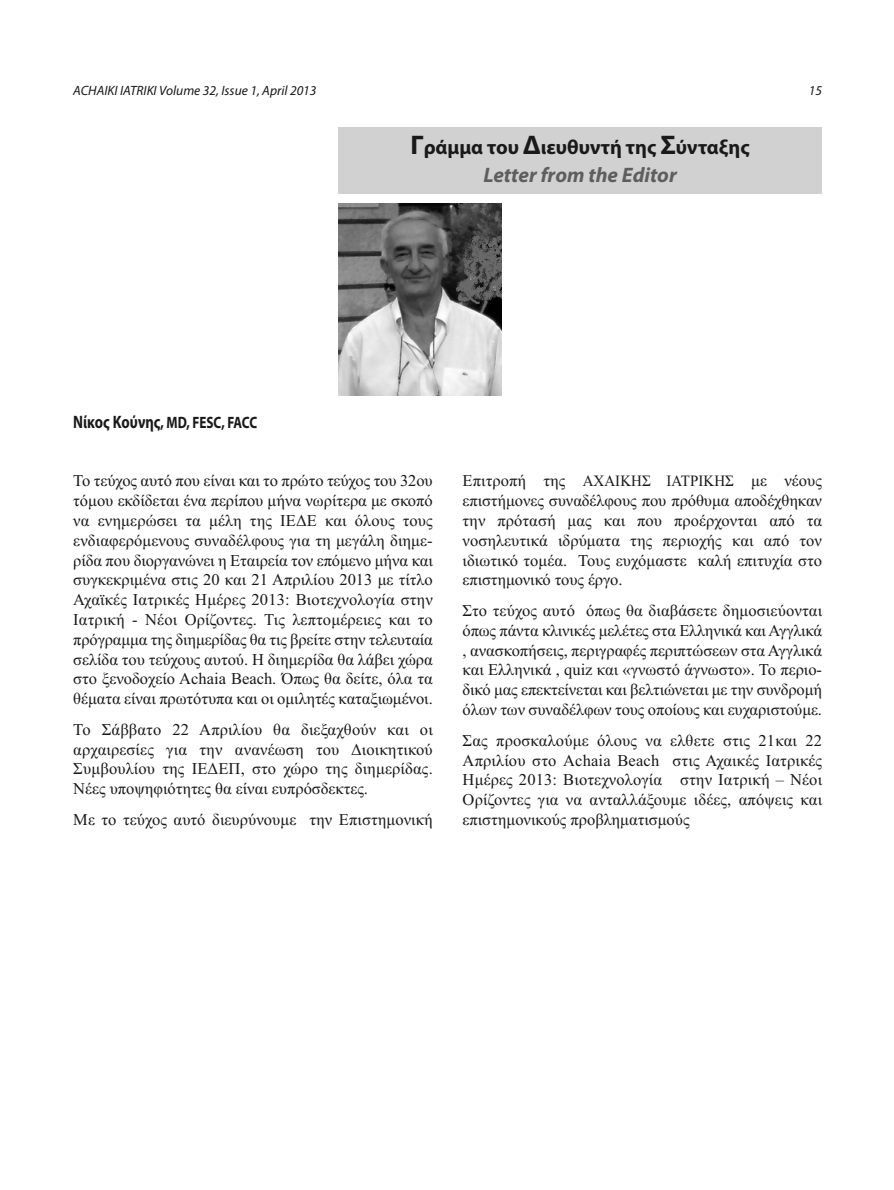
<style>
.page{position:relative;width:894px;height:1190px;background:#fff}
.page>*{position:absolute;margin:0;border:0;box-sizing:border-box;transform-origin:0 0}
.t1{font:italic 700 21px "Myriad Pro";color:#5e5e5e}
.t2{font:700 20.25px "Myriad Pro";color:#191919}
.t3{font:16.5px/19.8px "Times New Roman";color:#191919;text-align:justify}
.t4{font:700 16.5px "Myriad Pro";color:#191919;scale:.8 1}
.t5{font:italic 13.5px "Myriad Pro";color:#191919}
.s1{font-size:18px}
.s2{font-size:27px}
.s3{font-size:15.75px}
</style>
<div class="page">
<div style="left:338px;top:127px;width:484px;height:67px;background:#d1d1d1"></div>
<img style="left:338px;top:204px;width:163px;height:191px">
<p class="t5" style="left:73px;top:82px;width:245px">ACHAIKI IATRIKI Volume 32, Issue 1, Αpril 2013</p>
<p class="t5" style="left:808px;top:82px;width:15px">15</p>
<p class="t4" style="left:73px;top:417px;width:231px"><span class="s1">Νίκος Κούνης</span>, MD, FESC, FACC</p>
<p class="t2" style="left:410px;top:140px;width:340px"><span class="s2">Γ</span>ράμμα του <span class="s2">Δ</span>ιευθυντή της <span class="s2">Σ</span>ύνταξης</p>
<p class="t1" style="left:483px;top:167px;width:195px">Letter from the Editor</p>
<p class="t3" style="left:73px;top:472px;width:361px">To τεύχος αυτό που είναι και το πρώτο τεύχος του 32ου τόμου εκδίδεται ένα περίπου μήνα νωρίτερα με σκοπό να ενημερώσει τα μέλη της ΙΕΔΕ και όλους τους ενδιαφερόμενους συναδέλφους για τη μεγάλη διημε - ρίδα που διοργανώνει η Εταιρεία τον επόμενο μήνα και συγκεκριμένα στις 20 και 21 Απριλίου 2013 με τίτλο Αχαϊκές Ιατρικές Ημέρες 2013: Βιοτεχνολογία στην Ιατρική - Νέοι Ορίζοντες. Τις λεπτομέρειες και το πρόγραμμα της διημερίδας θα τις βρείτε στην τελευταία σελίδα του τεύχους αυτού. Η διημερίδα θα λάβει χώρα στο ξενοδοχείο Αchaia Beach. Όπως θα δείτε, όλα τα θέματα είναι πρωτότυπα και οι ομιλητές καταξιωμένοι.</p>
<p class="t3" style="left:73px;top:721px;width:361px">Το Σάββατο 22 Απριλίου θα διεξαχθούν και οι αρχαιρεσίες για την ανανέωση του Διοικητικού Συμβουλίου της ΙΕΔΕΠ, στο χώρο της διημερίδας.<br>Νέες υποψηφιότητες θα είναι ευπρόσδεκτες.</p>
<p class="t3" style="left:73px;top:811px;width:361px">Με το τεύχος αυτό διευρύνουμε την Επιστημονική</p>
<p class="t3" style="left:462px;top:472px;width:361px">Επιτροπή της <span class="s3">ΑΧΑΙΚΗΣ ΙΑΤΡΙΚΗΣ</span> με νέους επιστήμονες συναδέλφους που πρόθυμα αποδέχθηκαν την πρότασή μας και που προέρχονται από τα νοσηλευτικά ιδρύματα της περιοχής και από τον ιδιωτικό τομέα. Τους ευχόμαστε καλή επιτυχία στο επιστημονικό τους έργο.</p>
<p class="t3" style="left:462px;top:602px;width:361px">Στο τεύχος αυτό όπως θα διαβάσετε δημοσιεύονται όπως πάντα κλινικές μελέτες στα Ελληνικά και Αγγλικά , ανασκοπήσεις, περιγραφές περιπτώσεων στα Αγγλικά και Ελληνικά , quiz και «γνωστό άγνωστο». Το περιο - δικό μας επεκτείνεται και βελτιώνεται με την συνδρομή όλων των συναδέλφων τους οποίους και ευχαριστούμε.</p>
<p class="t3" style="left:462px;top:732px;width:361px">Σας προσκαλούμε όλους να ελθετε στις 21και 22<br>Απριλίου στο Achaia Beach στις Αχαικές Ιατρικές Ημέρες 2013: Βιοτεχνολογία στην Ιατρική – Νέοι Ορίζοντες για να ανταλλάξουμε ιδέες, απόψεις και επιστημονικούς προβληματισμούς</p>
</div>
